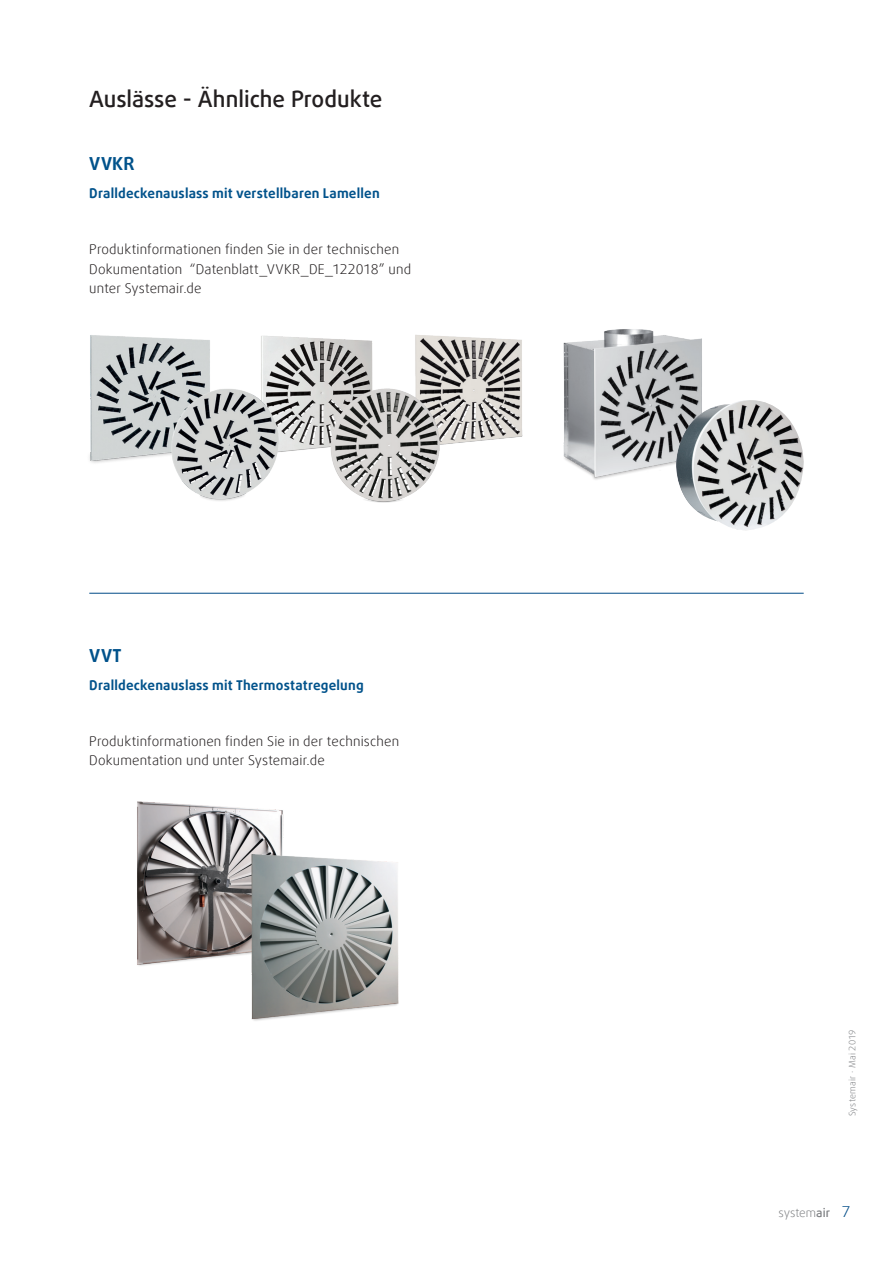
<style>
.page{position:relative;width:893px;height:1263px;background:#fff}
.page>*{position:absolute;margin:0;border:0;box-sizing:border-box;transform-origin:0 0}
.t1{font:500 22.5px "Daxline Offc Pro";color:#231f20}
.t2{font:700 18px "Daxline Offc Pro";letter-spacing:.025em;color:#01528b}
.t3{font:300 13.5px/19.5px "Daxline Offc Pro";letter-spacing:.01em;color:#231f20}
.t4{font:700 13.5px "Daxline Offc Pro";letter-spacing:.015em;color:#01528b}
.t5{font:300 12px "Daxline Offc Pro";letter-spacing:-.005em;color:#808285}
.t6{font:300 9px "Daxline Offc Pro";letter-spacing:.025em;color:#808285}
.s1{font-weight:500}
.s2{font-size:15px;color:#004b87}
</style>
<div class="page">
<img style="left:137px;top:801px;width:147px;height:165px">
<img style="left:240px;top:837px;width:159px;height:184px">
<hr style="left:89px;top:593px;width:715px;height:1px;background:#004b87">
<img style="left:415px;top:335px;width:108px;height:110px">
<img style="left:89px;top:335px;width:121px;height:128px">
<img style="left:563px;top:329px;width:139px;height:151px">
<img style="left:676px;top:400px;width:128px;height:130px">
<img style="left:261px;top:336px;width:112px;height:116px">
<img style="left:326px;top:383px;width:119px;height:120px">
<img style="left:164px;top:382px;width:122px;height:119px">
<h1 class="t1" style="left:89px;top:84px;width:295px">Auslässe - Ähnliche Produkte</h1>
<h2 class="t2" style="left:89px;top:152px;width:47px">VVKR</h2>
<p class="t4" style="left:89px;top:185px;width:292px">Dralldeckenauslass mit verstellbaren Lamellen</p>
<p class="t3" style="left:89px;top:240px;width:323px">Produktinformationen finden Sie in der technischen<br>Dokumentation “Datenblatt_VVKR_DE_122018” und unter Systemair.de</p>
<h2 class="t2" style="left:89px;top:643px;width:34px">VVT</h2>
<p class="t4" style="left:89px;top:676px;width:276px">Dralldeckenauslass mit Thermostatregelung</p>
<p class="t3" style="left:89px;top:731px;width:311px">Produktinformationen finden Sie in der technischen<br>Dokumentation und unter Systemair.de</p>
<p class="t6" style="left:846px;top:1116px;width:88px;rotate:-90deg">Systemair · Mai 2019</p>
<p class="t5" style="left:778px;top:1205px;width:74px">system<span class="s1">air</span> <span class="s2">7</span></p>
</div>
